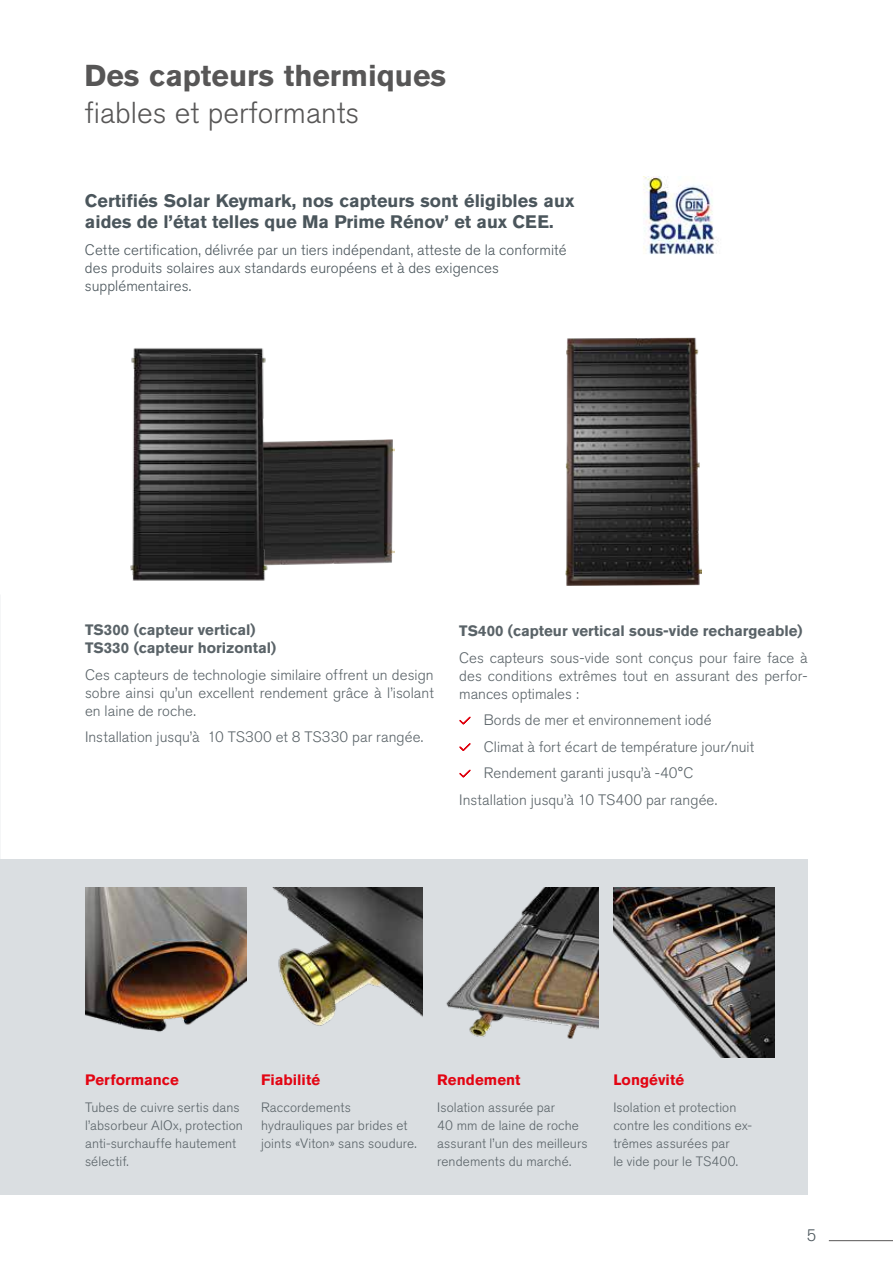
<style>
.page{position:relative;width:893px;height:1263px;background:#fff}
.page>*{position:absolute;margin:0;border:0;box-sizing:border-box;transform-origin:0 0}
.t1{font:700 30px "Akzidenz Grotesk Pro";color:#575656}
.t2{font:300 30px "Akzidenz Grotesk Pro";color:#575656}
.t3{font:700 18px/21.6px "Akzidenz Grotesk Pro";color:#4b565c}
.t4{font:300 16.5px "Akzidenz Grotesk Pro";color:#4b565c}
.t5{font:300 15px/18px "Akzidenz Grotesk Pro";letter-spacing:.005em;color:#5a6368;text-align:justify}
.t6{font:300 15px/18px "Akzidenz Grotesk Pro";letter-spacing:.005em;color:#4b565c}
.t7{font:700 15px/18px "Akzidenz Grotesk Pro";color:#5a6368}
.t8{font:700 15px "Akzidenz Grotesk Pro";letter-spacing:.005em;color:#e30513}
.t9{font:300 13.5px/18px "Akzidenz Grotesk Pro";letter-spacing:.01em;color:#5a6368}
</style>
<div class="page">
<hr style="left:829px;top:1240px;width:64px;height:1px;background:#575656">
<div style="left:0;top:859px;width:808px;height:335px;background:#dadee1"></div>
<img style="left:643px;top:176px;width:76px;height:78px">
<img style="left:271px;top:439px;width:123px;height:127px">
<img style="left:130px;top:348px;width:141px;height:233px">
<img style="left:566px;top:338px;width:135px;height:248px">
<img style="left:85px;top:887px;width:162px;height:145px">
<img style="left:272px;top:887px;width:151px;height:139px">
<img style="left:446px;top:887px;width:153px;height:152px">
<img style="left:613px;top:887px;width:162px;height:170px">
<svg style="left:459px;top:716px;width:12px;height:9px"></svg>
<svg style="left:459px;top:743px;width:12px;height:8px"></svg>
<svg style="left:459px;top:769px;width:12px;height:9px"></svg>
<h1 class="t1" style="left:85px;top:56px;width:363px">Des capteurs thermiques</h1>
<h1 class="t2" style="left:85px;top:93px;width:276px">fiables et performants</h1>
<p class="t3" style="left:85px;top:189px;width:491px">Certifiés Solar Keymark, nos capteurs sont éligibles aux aides de l’état telles que Ma Prime Rénov’ et aux CEE.</p>
<p class="t6" style="left:85px;top:240px;width:483px">Cette certification, délivrée par un tiers indépendant, atteste de la conformité des produits solaires aux standards européens et à des exigences supplémentaires.</p>
<p class="t7" style="left:85px;top:621px;width:193px">TS300 (capteur vertical)<br>TS330 (capteur horizontal)</p>
<p class="t5" style="left:85px;top:665px;width:350px">Ces capteurs de technologie similaire offrent un design sobre ainsi qu’un excellent rendement grâce à l’isolant en laine de roche.</p>
<p class="t5" style="left:85px;top:728px;width:340px">Installation jusqu’à 10 TS300 et 8 TS330 par rangée.</p>
<p class="t7" style="left:459px;top:622px;width:345px">TS400 (capteur vertical sous-vide rechargeable)</p>
<p class="t5" style="left:459px;top:648px;width:350px">Ces capteurs sous-vide sont conçus pour faire face à des conditions extrêmes tout en assurant des perfor&shy;mances optimales :</p>
<p class="t5" style="left:484px;top:711px;width:229px">Bords de mer et environnement iodé</p>
<p class="t5" style="left:484px;top:737px;width:272px">Climat à fort écart de température jour/nuit</p>
<p class="t5" style="left:484px;top:764px;width:211px">Rendement garanti jusqu’à -40°C</p>
<p class="t5" style="left:459px;top:790px;width:259px">Installation jusqu’à 10 TS400 par rangée.</p>
<p class="t8" style="left:85px;top:1070px;width:95px">Performance</p>
<p class="t9" style="left:85px;top:1098px;width:159px">Tubes de cuivre sertis dans l’absorbeur AlOx, protection anti-surchauffe hautement sélectif.</p>
<p class="t8" style="left:261px;top:1070px;width:60px">Fiabilité</p>
<p class="t9" style="left:261px;top:1098px;width:157px">Raccordements hydrauliques par brides et joints «Viton» sans soudure.</p>
<p class="t8" style="left:437px;top:1070px;width:85px">Rendement</p>
<p class="t9" style="left:437px;top:1098px;width:152px">Isolation assurée par<br>40 mm de laine de roche assurant l’un des meilleurs rendements du marché.</p>
<p class="t8" style="left:613px;top:1070px;width:72px">Longévité</p>
<p class="t9" style="left:613px;top:1098px;width:140px">Isolation et protection contre les conditions ex&shy;trêmes assurées par<br>le vide pour le TS400.</p>
<p class="t4" style="left:807px;top:1224px;width:11px">5</p>
</div>
